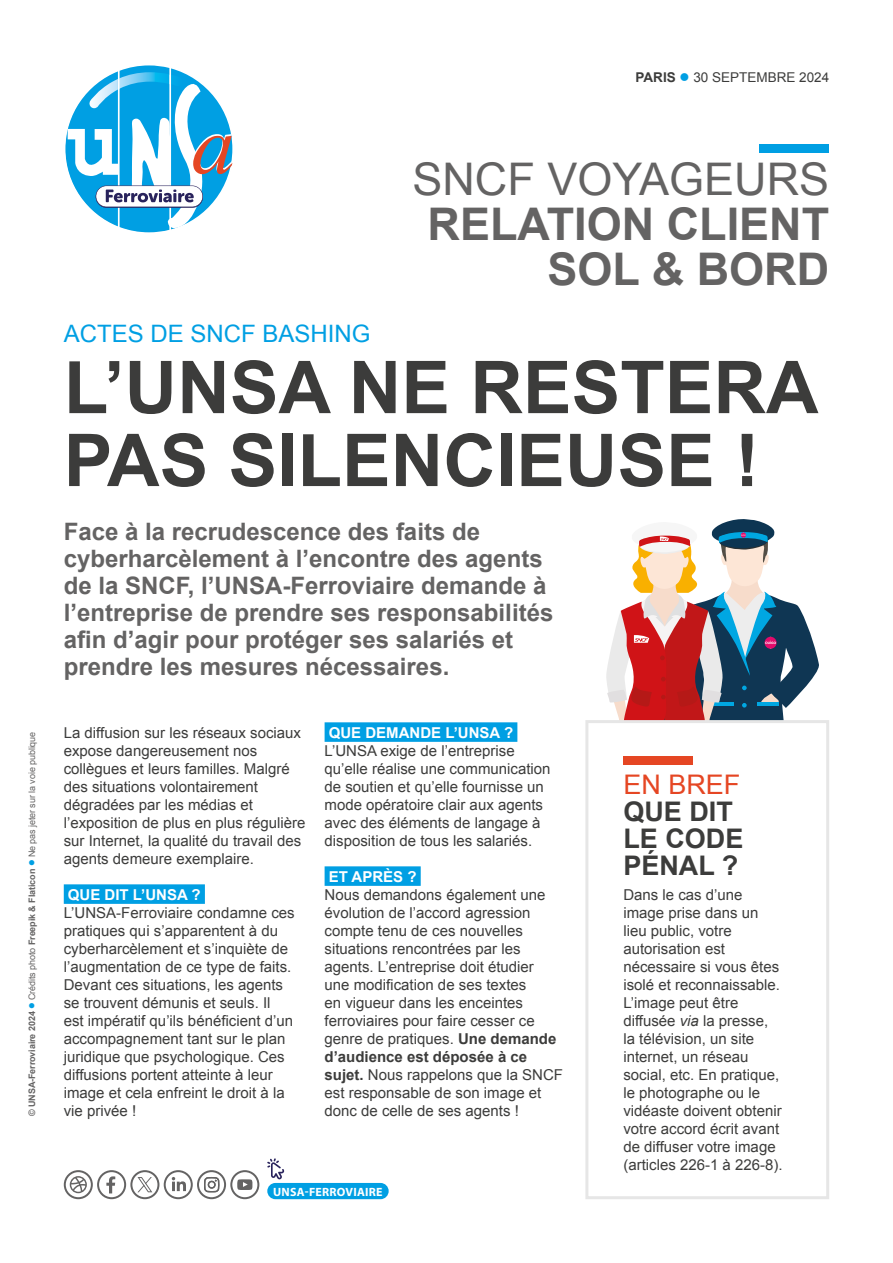
<style>
.page{position:relative;width:893px;height:1263px;background:#fff}
.page>*{position:absolute;margin:0;border:0;box-sizing:border-box;transform-origin:0 0}
.t1{font:700 72.9px/72.9px "Arial";color:#3c3c3b}
.t2{font:700 45px/45px "Arial";color:#646363;text-align:right}
.t3{font:45px "Arial";color:#646363}
.t4{font:700 27px/27px "Arial";color:#3c3c3b}
.t5{font:27px "Arial";color:#e54623}
.t6{font:700 24px/27px "Arial";color:#646363}
.t7{font:24px "Arial";color:#009fe3}
.t8{font:15px/18px "Arial";color:#3c3c3b}
.t9{font:700 15px "Arial";color:#fff}
.t10{font:13.5px "Arial";color:#3c3c3b}
.t11{font:700 12px "Myriad Pro";letter-spacing:.02em;color:#fff}
.t12{font:9px "Arial";letter-spacing:-.01em;color:#646363}
.s1{font-weight:700}
.s2{color:#009fe3}
.s3{font-style:italic}
</style>
<div class="page">
<svg style="left:606px;top:519px;width:213px;height:201px"></svg>
<svg style="left:65px;top:65px;width:168px;height:168px"></svg>
<div style="left:759px;top:144px;width:70px;height:8px;background:#009fe3"></div>
<svg style="left:267px;top:1158px;width:17px;height:22px"></svg>
<svg style="left:64px;top:1170px;width:195px;height:29px"></svg>
<div style="left:267px;top:1183px;width:122px;height:16px;background:#009fe3;border-radius:8px"></div>
<div style="left:64px;top:884px;width:141px;height:20px;background:#009fe3"></div>
<div style="left:325px;top:722px;width:192px;height:20px;background:#009fe3"></div>
<div style="left:325px;top:866px;width:96px;height:20px;background:#009fe3"></div>
<div style="left:585px;top:720px;width:244px;height:479px;background:#fff;border:3px solid #e6e6e6"></div>
<div style="left:623px;top:756px;width:70px;height:8px;background:#e54623"></div>
<p class="t10" style="left:635px;top:69px;width:195px"><span class="s1">PARIS</span> <span class="s2">●</span> 30 SEPTEMBRE 2024</p>
<p class="t12" style="left:26px;top:1116px;width:386px;rotate:-90deg"><span class="s1">© UNSA-Ferroviaire 2024</span> <span class="s2">●</span> Crédits photo <span class="s1">Freepik &amp; Flaticon</span> <span class="s2">●</span> Ne pas jeter sur la voie publique</p>
<h2 class="t3" style="left:412px;top:149px;width:418px">SNCF VOYAGEURS</h2>
<h2 class="t2" style="left:427px;top:203px;width:403px">RELATION CLIENT<br>SOL &amp; BORD</h2>
<h3 class="t7" style="left:64px;top:317px;width:308px">ACTES DE SNCF BASHING</h3>
<h1 class="t1" style="left:64px;top:354px;width:756px">L’UNSA NE RESTERA<br>PAS SILENCIEUSE !</h1>
<p class="t6" style="left:64px;top:518px;width:491px">Face à la recrudescence des faits de cyberharcèlement à l’encontre des agents de la SNCF, l’UNSA-Ferroviaire demande à l’entreprise de prendre ses responsabilités afin d’agir pour protéger ses salariés et prendre les mesures nécessaires.</p>
<p class="t8" style="left:64px;top:724px;width:243px">La diffusion sur les réseaux sociaux expose dangereusement nos collègues et leurs familles. Malgré des situations volontairement dégradées par les médias et l’exposition de plus en plus régulière sur Internet, la qualité du travail des agents demeure exemplaire.</p>
<p class="t9" style="left:68px;top:885px;width:134px">QUE DIT L’UNSA ?</p>
<p class="t8" style="left:64px;top:904px;width:232px">L’UNSA-Ferroviaire condamne ces pratiques qui s’apparentent à du cyberharcèlement et s’inquiète de l’augmentation de ce type de faits.<br>Devant ces situations, les agents se trouvent démunis et seuls. Il<br>est impératif qu’ils bénéficient d’un accompagnement tant sur le plan juridique que psychologique. Ces diffusions portent atteinte à leur image et cela enfreint le droit à la vie privée !</p>
<p class="t9" style="left:329px;top:723px;width:186px">QUE DEMANDE L’UNSA ?</p>
<p class="t8" style="left:325px;top:742px;width:227px">L’UNSA exige de l’entreprise qu’elle réalise une communication de soutien et qu’elle fournisse un mode opératoire clair aux agents avec des éléments de langage à disposition de tous les salariés.</p>
<p class="t9" style="left:329px;top:867px;width:89px">ET APRÈS ?</p>
<p class="t8" style="left:325px;top:886px;width:240px">Nous demandons également une évolution de l’accord agression compte tenu de ces nouvelles situations rencontrées par les agents. L’entreprise doit étudier<br>une modification de ses textes<br>en vigueur dans les enceintes ferroviaires pour faire cesser ce genre de pratiques. <span class="s1">Une demande d’audience est déposée à ce sujet.</span> Nous rappelons que la SNCF est responsable de son image et</p>
<p class="t8" style="left:325px;top:1102px;width:196px">donc de celle de ses agents !</p>
<p class="t11" style="left:273px;top:1184px;width:111px">UNSA-FERROVIAIRE</p>
<h3 class="t5" style="left:623px;top:766px;width:119px">EN BREF</h3>
<h3 class="t4" style="left:623px;top:799px;width:122px">QUE DIT<br>LE CODE<br>PÉNAL ?</h3>
<p class="t8" style="left:623px;top:886px;width:161px">Dans le cas d’une image prise dans un lieu public, votre autorisation est nécessaire si vous êtes isolé et reconnaissable.<br>L’image peut être diffusée <span class="s3">via</span> la presse, la télévision, un site internet, un réseau social, etc. En pratique, le photographe ou le vidéaste doivent obtenir votre accord écrit avant de diffuser votre image (articles 226-1 à 226-8).</p>
</div>
